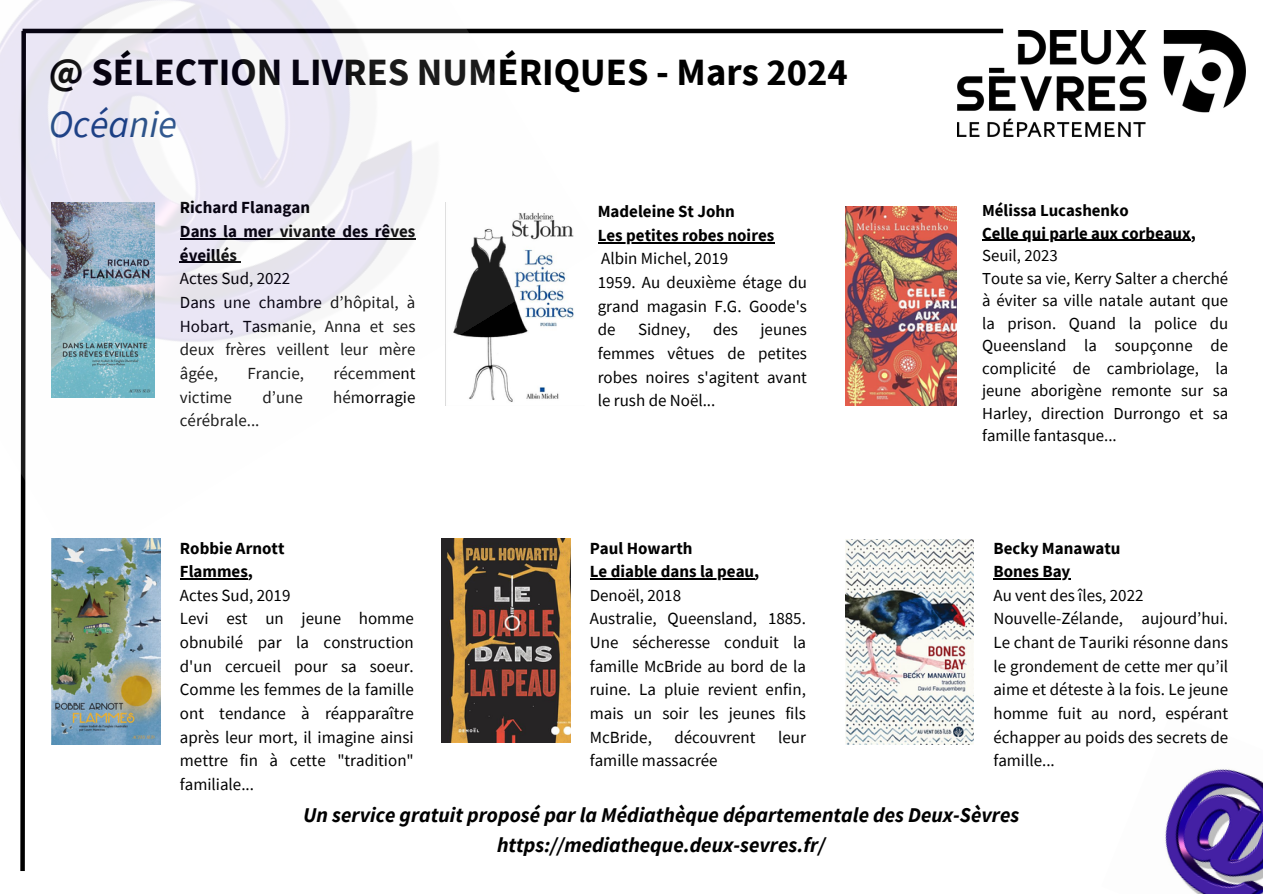
<style>
.page{position:relative;width:1263px;height:894px;background:#fff}
.page>*{position:absolute;margin:0;border:0;box-sizing:border-box;transform-origin:0 0}
.t1{font:700 38.55px/52.8px "Source Sans Pro";color:#000}
.t2{font:italic 700 21px/29.2px "Source Sans Pro";color:#000;text-align:center}
.t3{font:16.95px/23.7px "Source Sans Pro";color:#000;text-align:justify}
.t4{font:700 16.95px/23.7px "Source Sans Pro";color:#000}
.t5{font:16.8px/22.5px "Source Sans Pro";color:#000;text-align:justify}
.t6{font:700 16.8px "Source Sans Pro";color:#000}
.s1{font-weight:400;font-style:italic;color:#1b4683}
</style>
<div class="page">
<img style="left:846px;top:206px;width:111px;height:199px">
<img style="left:51px;top:568px;width:109px;height:176px">
<img style="left:441px;top:568px;width:130px;height:173px">
<img style="left:846px;top:539px;width:128px;height:204px">
<img style="left:957px;top:31px;width:288px;height:106px">
<hr style="left:23px;top:29px;width:980px;height:4px;background:#000">
<svg style="left:20px;top:568px;width:6px;height:303px;background:#3f3f3f"></svg>
<img style="left:1165px;top:769px;width:98px;height:124px">
<hr style="left:598px;top:242px;width:176px;height:1px;background:#000">
<hr style="left:180px;top:578px;width:68px;height:1px;background:#000">
<img style="left:0;top:0;width:601px;height:568px">
<hr style="left:982px;top:240px;width:209px;height:1px;background:#000">
<hr style="left:590px;top:578px;width:164px;height:1px;background:#000">
<hr style="left:993px;top:578px;width:77px;height:1px;background:#000">
<h1 class="t1" style="left:49px;top:44px;width:800px">@ SÉLECTION LIVRES NUMÉRIQUES - Mars 2024<br><span class="s1">Océanie</span></h1>
<p class="t4" style="left:180px;top:195px;width:132px">Richard Flanagan</p>
<p class="t4" style="left:180px;top:219px;width:237px">Dans la mer vivante des rêves éveillés</p>
<p class="t3" style="left:180px;top:266px;width:112px">Actes Sud, 2022</p>
<p class="t3" style="left:180px;top:290px;width:237px">Dans une chambre d’hôpital, à Hobart, Tasmanie, Anna et ses deux frères veillent leur mère âgée,</p>
<p class="t3" style="left:248px;top:361px;width:58px">Francie,</p>
<p class="t3" style="left:334px;top:361px;width:83px">récemment</p>
<p class="t3" style="left:180px;top:384px;width:54px">victime</p>
<p class="t3" style="left:262px;top:384px;width:42px">d’une</p>
<p class="t3" style="left:333px;top:384px;width:84px">hémorragie</p>
<p class="t3" style="left:180px;top:408px;width:81px">cérébrale...</p>
<p class="t4" style="left:598px;top:199px;width:139px">Madeleine St John</p>
<p class="t4" style="left:598px;top:223px;width:178px">Les petites robes noires</p>
<p class="t3" style="left:601px;top:246px;width:129px">Albin Michel, 2019</p>
<p class="t3" style="left:598px;top:270px;width:211px">1959. Au deuxième étage du grand magasin F.G. Goode's de</p>
<p class="t3" style="left:638px;top:317px;width:54px">Sidney,</p>
<p class="t3" style="left:713px;top:317px;width:26px">des</p>
<p class="t3" style="left:598px;top:317px;width:211px;text-indent:163px">jeunes femmes vêtues de petites robes noires s'agitent avant le rush de Noël...</p>
<p class="t6" style="left:982px;top:199px;width:148px">Mélissa Lucashenko</p>
<p class="t6" style="left:982px;top:222px;width:215px">Celle qui parle aux corbeaux,</p>
<p class="t5" style="left:982px;top:244px;width:77px">Seuil, 2023</p>
<p class="t5" style="left:982px;top:266px;width:248px">Toute sa vie, Kerry Salter a cherché à éviter sa ville natale autant que la prison. Quand la police du Queensland la soupçonne de complicité de cambriolage, la jeune aborigène remonte sur sa Harley, direction Durrongo et sa famille fantasque...</p>
<p class="t4" style="left:180px;top:535px;width:106px">Robbie Arnott</p>
<p class="t4" style="left:180px;top:559px;width:75px">Flammes,</p>
<p class="t3" style="left:180px;top:582px;width:112px">Actes Sud, 2019</p>
<p class="t3" style="left:180px;top:606px;width:235px">Levi est un jeune homme obnubilé par la construction d'un cercueil pour sa soeur.<br>Comme les femmes de la famille ont tendance à réapparaître après leur mort, il imagine ainsi mettre fin à cette "tradition" familiale...</p>
<p class="t4" style="left:993px;top:535px;width:129px">Becky Manawatu</p>
<p class="t4" style="left:993px;top:559px;width:79px">Bones Bay</p>
<p class="t3" style="left:993px;top:582px;width:152px">Au vent des îles, 2022</p>
<p class="t3" style="left:993px;top:606px;width:236px">Nouvelle-Zélande, aujourd’hui.<br>Le chant de Tauriki résonne dans le grondement de cette mer qu’il aime et déteste à la fois. Le jeune homme fuit au nord, espérant échapper au poids des secrets de famille...</p>
<p class="t2" style="left:303px;top:800px;width:718px">Un service gratuit proposé par la Médiathèque départementale des Deux-Sèvres https://mediatheque.deux-sevres.fr/</p>
<p class="t4" style="left:590px;top:535px;width:104px">Paul Howarth</p>
<p class="t4" style="left:590px;top:559px;width:171px">Le diable dans la peau,</p>
<p class="t3" style="left:590px;top:582px;width:93px">Denoël, 2018</p>
<p class="t3" style="left:590px;top:606px;width:218px">Australie, Queensland, 1885.<br>Une sécheresse conduit la famille McBride au bord de la ruine. La pluie revient enfin, mais un soir les jeunes fils McBride,</p>
<p class="t3" style="left:674px;top:724px;width:83px">découvrent</p>
<p class="t3" style="left:778px;top:724px;width:29px">leur</p>
<p class="t3" style="left:590px;top:748px;width:129px">famille massacrée</p>
</div>
